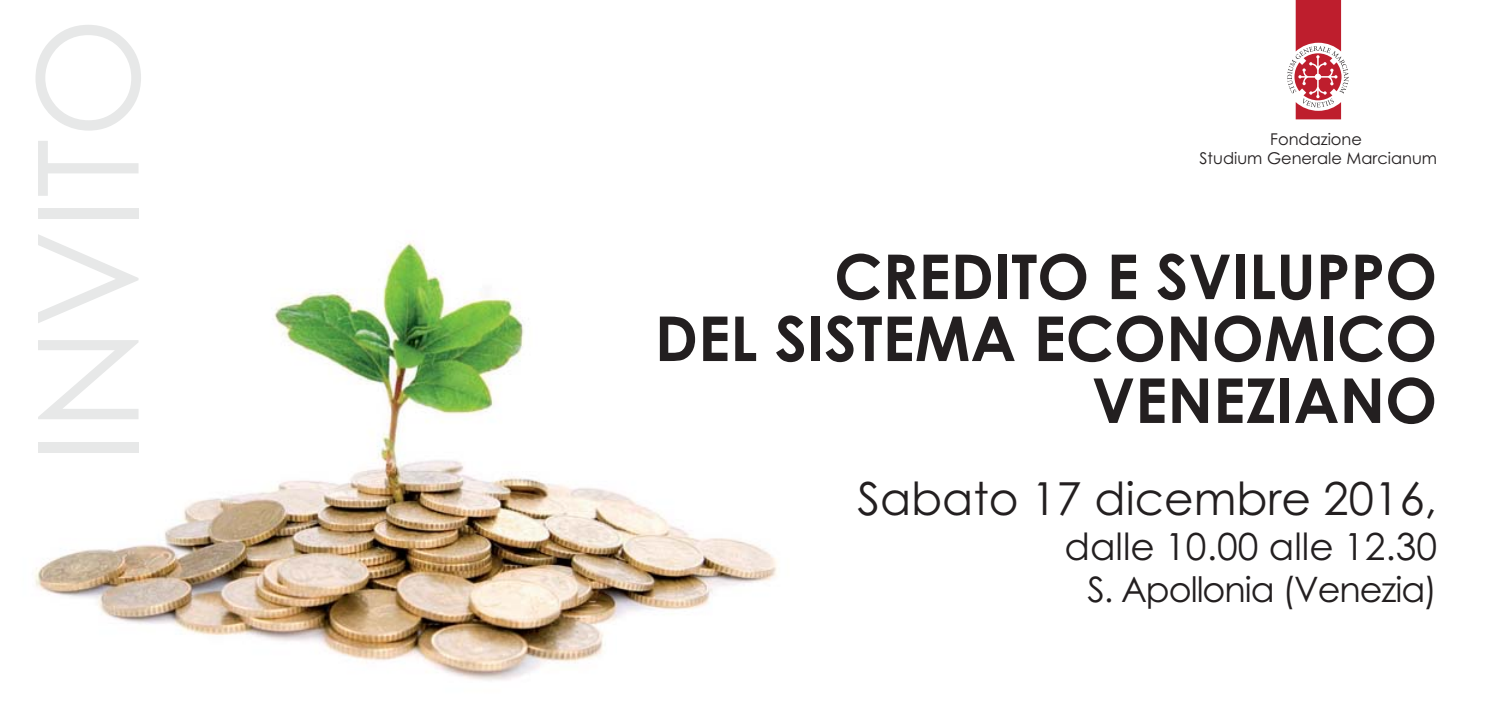
<style>
.page{position:relative;width:1489px;height:702px;background:#fff}
.page>*{position:absolute;margin:0;border:0;box-sizing:border-box;transform-origin:0 0}
.t1{font:140px "Century Gothic";color:#e7e8e8}
.t2{font:700 62px/62px "Century Gothic";color:#231f20;text-align:right}
.t3{font:45.5px "Century Gothic";color:#231f20}
.t4{font:37.25px "Century Gothic";color:#231f20}
.t5{font:35px "Century Gothic";letter-spacing:-.03em;color:#231f20}
.t6{font:16.25px/19.5px "Century Gothic";color:#231f20;text-align:center}
</style>
<div class="page">
<img style="left:35px;top:242px;width:742px;height:439px">
<svg style="left:1287px;top:0;width:61px;height:119px"></svg>
<p class="t1" style="left:8px;top:463px;width:448px;rotate:-90deg">INVITO</p>
<p class="t6" style="left:1199px;top:129px;width:239px">Fondazione<br>Studium Generale Marcianum</p>
<p class="t2" style="left:654px;top:247px;width:784px">CREDITO E SVILUPPO<br>DEL SISTEMA ECONOMICO<br>VENEZIANO</p>
<p class="t3" style="left:857px;top:473px;width:581px">Sabato 17 dicembre 2016,</p>
<p class="t4" style="left:1064px;top:525px;width:374px">dalle 10.00 alle 12.30</p>
<p class="t5" style="left:1087px;top:569px;width:351px">S. Apollonia (Venezia)</p>
</div>
